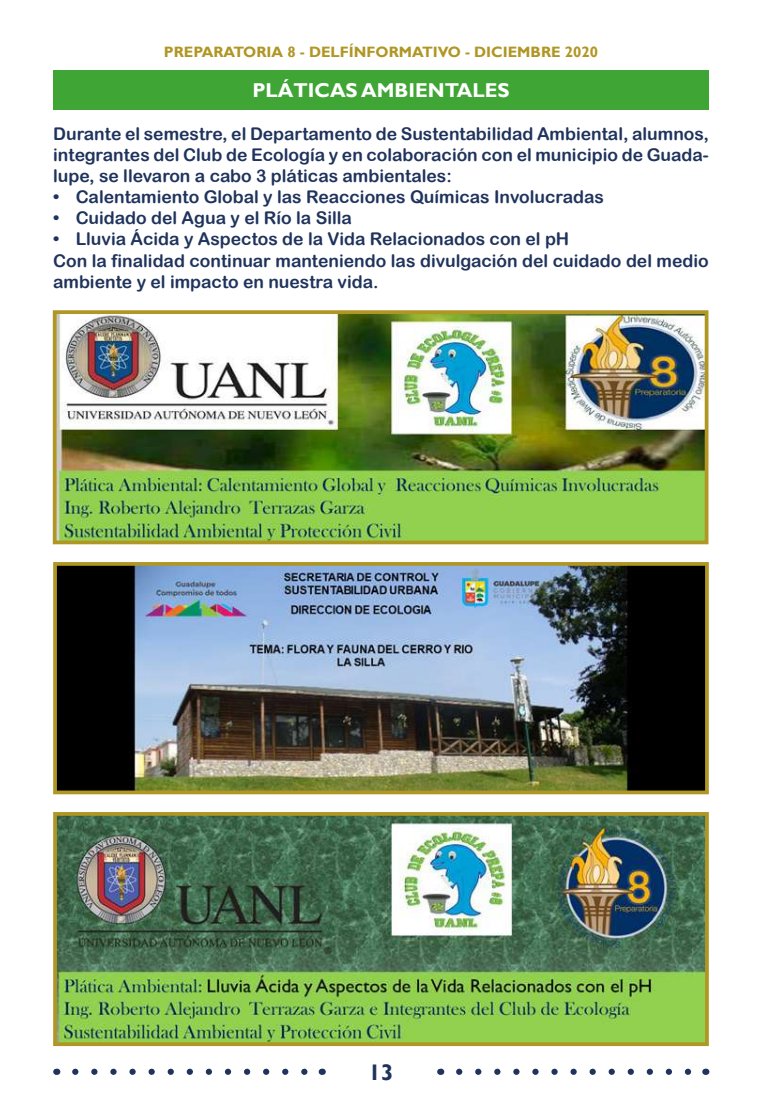
<style>
.page{position:relative;width:762px;height:1117px;background:#fff}
.page>*{position:absolute;margin:0;border:0;box-sizing:border-box;transform-origin:0 0}
.t1{font:700 22.5px "Gill Sans";color:#1f335c}
.t2{font:700 20px "Gill Sans";color:#fff}
.t3{font:17.5px/21px "Arial Rounded MT Bold";color:#1f335c;text-align:justify}
.t4{font:700 15px "Gill Sans";color:#b09624}
</style>
<div class="page">
<svg style="left:459px;top:1068px;width:233px;height:6px"></svg>
<svg style="left:75px;top:1068px;width:233px;height:6px"></svg>
<div style="left:53px;top:71px;width:656px;height:39px;background:#3fa535"></div>
<img style="left:58px;top:315px;width:645px;height:224px">
<div style="left:53px;top:310px;width:655px;height:234px;border:4px solid #b09624"></div>
<img style="left:58px;top:816px;width:646px;height:224px">
<div style="left:53px;top:811px;width:656px;height:234px;border:4px solid #b09624"></div>
<img style="left:58px;top:567px;width:646px;height:222px">
<div style="left:53px;top:562px;width:656px;height:232px;border:4px solid #b09624"></div>
<p class="t4" style="left:164px;top:43px;width:435px">PREPARATORIA 8 - DELFÍNFORMATIVO - DICIEMBRE 2020</p>
<p class="t2" style="left:252px;top:78px;width:258px">PLÁTICAS AMBIENTALES</p>
<p class="t3" style="left:53px;top:123px;width:657px">Durante el semestre, el Departamento de Sustentabilidad Ambiental, alumnos, integrantes del Club de Ecología y en colaboración con el municipio de Guada&shy;lupe, se llevaron a cabo 3 pláticas ambientales:</p>
<p class="t3" style="left:53px;top:186px;width:552px">• Calentamiento Global y las Reacciones Químicas Involucradas</p>
<p class="t3" style="left:53px;top:207px;width:300px">• Cuidado del Agua y el Río la Silla</p>
<p class="t3" style="left:53px;top:228px;width:657px;text-align:left">• Lluvia Ácida y Aspectos de la Vida Relacionados con el pH<br>Con la finalidad continuar manteniendo las divulgación del cuidado del medio ambiente y el impacto en nuestra vida.</p>
<p class="t1" style="left:368px;top:1058px;width:26px">13</p>
</div>
